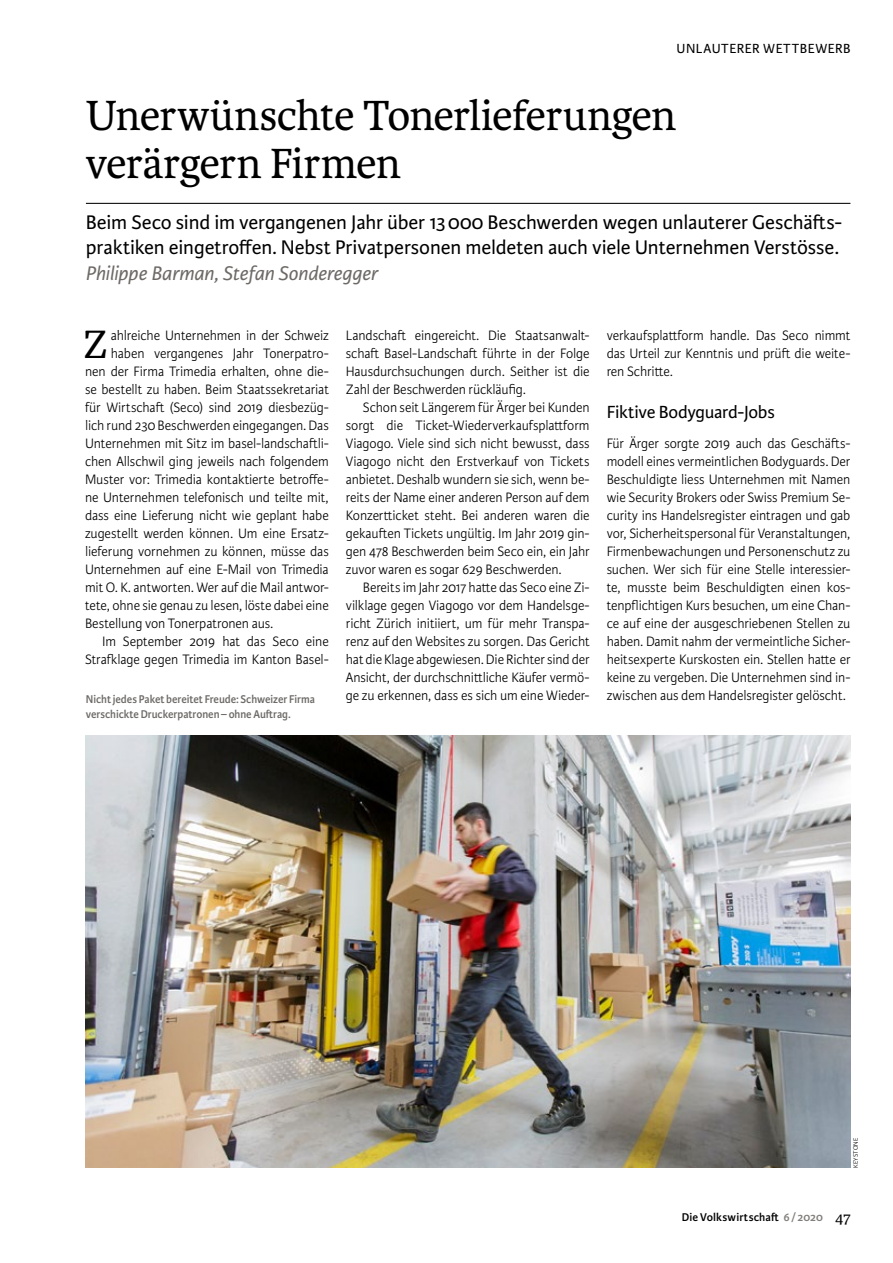
<style>
.page{position:relative;width:893px;height:1263px;background:#fff}
.page>*{position:absolute;margin:0;border:0;box-sizing:border-box;transform-origin:0 0}
.t1{font:45px/48px "Karmina";letter-spacing:-.01em;color:#000}
.t2{font:42.3px "Karmina";color:#000;scale:.96 1}
.t3{font:21px/25.5px "Karmina Sans";letter-spacing:-.005em;color:#000}
.t4{font:italic 21px "Karmina Sans";letter-spacing:-.005em;color:#6d6966}
.t5{font:18.75px "Karmina Sans";letter-spacing:-.015em;color:#000}
.t6{font:300 14.55px/18px "Karmina Sans";letter-spacing:-.01em;color:#000;text-align:justify;scale:.96 1}
.t7{font:14.1px "Karmina Sans";letter-spacing:.04em;color:#000}
.t8{font:600 12px "Karmina Sans";letter-spacing:-.005em;color:#6d6966;scale:.95 1}
.t9{font:600 12px "Karmina Sans";letter-spacing:.01em;color:#000}
.t10{font:300 6.75px "Karmina Sans";letter-spacing:.01em;color:#000}
.s1{color:#817e7b}
.s2{font-family:"Karmina";font-weight:400;font-size:16.5px}
</style>
<div class="page">
<hr style="left:86px;top:203px;width:764px;height:1px;background:#000">
<img style="left:86px;top:736px;width:764px;height:432px">
<p class="t7" style="left:677px;top:41px;width:175px">UNLAUTERER WETTBEWERB</p>
<h1 class="t1" style="left:86px;top:92px;width:592px">Unerwünschte Tonerlieferungen verärgern Firmen</h1>
<h3 class="t3" style="left:86px;top:209px;width:758px">Beim Seco sind im vergangenen Jahr über 13000 Beschwerden wegen unlauterer Geschäfts&shy;praktiken eingetroffen. Nebst Privatpersonen meldeten auch viele Unternehmen Verstösse.</h3>
<h3 class="t4" style="left:86px;top:261px;width:294px">Philippe Barman, Stefan Sonderegger</h3>
<p class="t6" style="left:346px;top:327px;width:255px">Landschaft eingereicht. Die Staatsanwalt&shy;schaft Basel-Landschaft führte in der Folge Hausdurchsuchungen durch. Seither ist die Zahl der Beschwerden rückläufig.</p>
<p class="t6" style="left:346px;top:399px;width:255px;text-indent:17px">Schon seit Längerem für Ärger bei Kunden sorgt die Ticket-Wiederverkaufsplattform Viagogo. Viele sind sich nicht bewusst, dass Viagogo nicht den Erstverkauf von Tickets anbietet. Deshalb wundern sie sich, wenn be&shy;reits der Name einer anderen Person auf dem Konzertticket steht. Bei anderen waren die gekauften Tickets ungültig. Im Jahr 2019 gin&shy;gen 478 Beschwerden beim Seco ein, ein Jahr zuvor waren es sogar 629 Beschwerden.</p>
<p class="t6" style="left:346px;top:579px;width:255px;text-indent:17px">Bereits im Jahr 2017 hatte das Seco eine Zi&shy;vilklage gegen Viagogo vor dem Handelsge&shy;richt Zürich initiiert, um für mehr Transpa&shy;renz auf den Websites zu sorgen. Das Gericht hat die Klage abgewiesen. Die Richter sind der Ansicht, der durchschnittliche Käufer vermö&shy;ge zu erkennen, dass es sich um eine Wieder-</p>
<p class="t6" style="left:607px;top:327px;width:255px">verkaufsplattform handle. Das Seco nimmt das Urteil zur Kenntnis und prüft die weite&shy;ren Schritte.</p>
<p class="t5" style="left:607px;top:402px;width:170px">Fiktive Bodyguard-Jobs</p>
<p class="t6" style="left:607px;top:435px;width:255px">Für Ärger sorgte 2019 auch das Geschäfts&shy;modell eines vermeintlichen Bodyguards. Der Beschuldigte liess Unternehmen mit Namen wie Security Brokers oder Swiss Premium Se&shy;curity ins Handelsregister eintragen und gab vor, Sicherheitspersonal für Veranstaltungen, Firmenbewachungen und Personenschutz zu suchen. Wer sich für eine Stelle interessier&shy;te, musste beim Beschuldigten einen kos&shy;tenpflichtigen Kurs besuchen, um eine Chan&shy;ce auf eine der ausgeschriebenen Stellen zu haben. Damit nahm der vermeintliche Sicher&shy;heitsexperte Kurskosten ein. Stellen hatte er keine zu vergeben. Die Unternehmen sind in-</p>
<h2 class="t2" style="left:84px;top:321px;width:25px">Z</h2>
<p class="t6" style="left:111px;top:327px;width:229px">ahlreiche Unternehmen in der Schweiz</p>
<p class="t6" style="left:111px;top:345px;width:229px">haben vergangenes Jahr Tonerpatro-</p>
<p class="t6" style="left:85px;top:363px;width:255px">nen der Firma Trimedia erhalten, ohne die-</p>
<p class="t6" style="left:85px;top:381px;width:255px">se bestellt zu haben. Beim Staatssekretariat</p>
<p class="t6" style="left:85px;top:399px;width:255px">für Wirtschaft (Seco) sind 2019 diesbezüg-</p>
<p class="t6" style="left:85px;top:417px;width:255px">lich rund 230 Beschwerden eingegangen. Das</p>
<p class="t6" style="left:85px;top:435px;width:255px">Unternehmen mit Sitz im basel-landschaftli-</p>
<p class="t6" style="left:85px;top:453px;width:255px">chen Allschwil ging jeweils nach folgendem</p>
<p class="t6" style="left:85px;top:471px;width:255px">Muster vor: Trimedia kontaktierte betroffe-</p>
<p class="t6" style="left:85px;top:489px;width:255px">ne Unternehmen telefonisch und teilte mit,</p>
<p class="t6" style="left:85px;top:507px;width:255px">dass eine Lieferung nicht wie geplant habe</p>
<p class="t6" style="left:85px;top:525px;width:255px">zugestellt werden können. Um eine Ersatz-</p>
<p class="t6" style="left:85px;top:543px;width:255px">lieferung vornehmen zu können, müsse das</p>
<p class="t6" style="left:85px;top:561px;width:255px">Unternehmen auf eine E-Mail von Trimedia</p>
<p class="t6" style="left:85px;top:579px;width:255px">mit O. K. antworten. Wer auf die Mail antwor-</p>
<p class="t6" style="left:85px;top:597px;width:255px">tete, ohne sie genau zu lesen, löste dabei eine</p>
<p class="t6" style="left:85px;top:615px;width:198px">Bestellung von Tonerpatronen aus.</p>
<p class="t6" style="left:102px;top:633px;width:238px">Im September 2019 hat das Seco eine</p>
<p class="t6" style="left:85px;top:651px;width:255px">Strafklage gegen Trimedia im Kanton Basel-</p>
<p class="t8" style="left:86px;top:692px;width:243px">Nicht jedes Paket bereitet Freude: Schweizer Firma</p>
<p class="t6" style="left:607px;top:687px;width:251px">zwischen aus dem Handelsregister gelöscht.</p>
<p class="t8" style="left:86px;top:707px;width:217px">verschickte Druckerpatronen – ohne Auftrag.</p>
<p class="t10" style="left:852px;top:1168px;width:31px;rotate:-90deg">KEYSTONE</p>
<p class="t9" style="left:682px;top:1210px;width:170px">Die Volkswirtschaft <span class="s1">6/2020</span> <span class="s2">47</span></p>
</div>
